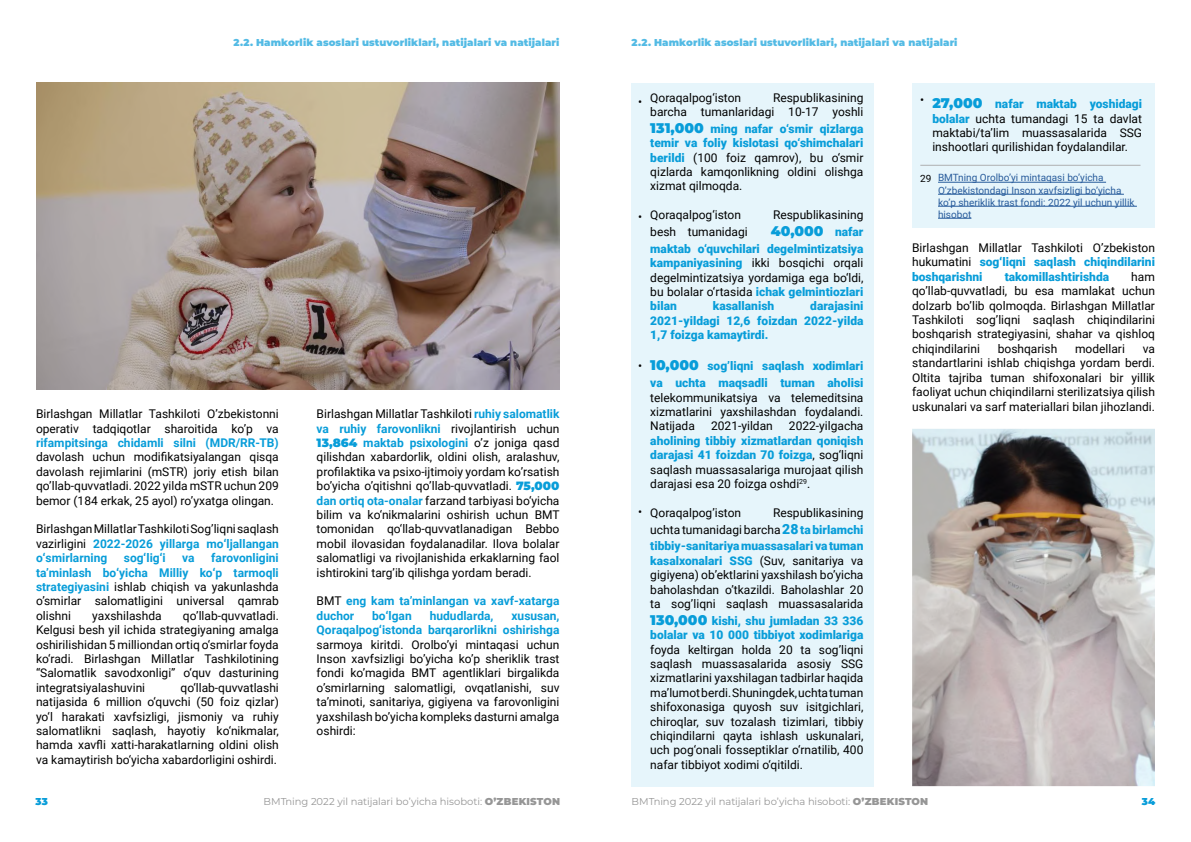
<style>
.page{position:relative;width:1191px;height:842px;background:#fff}
.page>*{position:absolute;margin:0;border:0;box-sizing:border-box;transform-origin:0 0}
.t1{font:900 14px "Montserrat";color:#089dd9}
.t2{font:12px/14.4px "Roboto";color:#000;text-align:justify}
.t3{font:900 12px/14.4px "Roboto";color:#089dd9;text-align:justify}
.t4{font:700 12px/14.4px "Roboto";color:#089dd9}
.t5{font:10px/12px "Roboto";color:#275b9b}
.t6{font:900 10px "Montserrat";letter-spacing:.01em;color:#089dd9}
.t7{font:10px "Montserrat";letter-spacing:-.005em;color:#969696}
.t8{font:10px "Roboto";color:#000}
.s1{font-weight:700;color:#089dd9}
.s2{font-family:"Montserrat";font-weight:900;color:#089dd9}
.s3{font-weight:400;color:#000}
.s4{font-weight:900}
.s5{font-family:"Montserrat";font-weight:900;font-size:14px;color:#089dd9}
.s6{font-weight:900;color:#089dd9}
.s7{font-family:"Roboto";font-size:12px}
.s8{font-family:"Montserrat";font-size:14px}
.s9{font-size:14px}
</style>
<div class="page">
<img style="left:36px;top:83px;width:523px;height:306px">
<div style="left:631px;top:83px;width:243px;height:703px;background:#e6f5fb"></div>
<div style="left:912px;top:83px;width:243px;height:145px;background:#e6f5fb"></div>
<hr style="left:938px;top:182px;width:168px;height:1px;background:#275b9b">
<hr style="left:938px;top:194px;width:186px;height:1px;background:#275b9b">
<hr style="left:938px;top:206px;width:198px;height:1px;background:#275b9b">
<hr style="left:938px;top:218px;width:33px;height:1px;background:#275b9b">
<hr style="left:920px;top:165px;width:220px;height:1px;background:#afb0b1">
<img style="left:912px;top:429px;width:243px;height:357px">
<p class="t6" style="left:233px;top:35px;width:327px">2.2. Hamkorlik asoslari ustuvorliklari, natijalari va natijalari</p>
<p class="t6" style="left:631px;top:35px;width:327px">2.2. Hamkorlik asoslari ustuvorliklari, natijalari va natijalari</p>
<p class="t2" style="left:36px;top:406px;width:244px">Birlashgan Millatlar Tashkiloti O’zbekistonni operativ tadqiqotlar sharoitida ko’p va</p>
<p class="t4" style="left:36px;top:435px;width:244px">rifampitsinga chidamli silni (MDR/RR-TB)</p>
<p class="t2" style="left:36px;top:449px;width:244px">davolash uchun modifikatsiyalangan qisqa davolash rejimlarini (mSTR) joriy etish bilan qo’llab-quvvatladi. 2022 yilda mSTR uchun 209 bemor (184 erkak, 25 ayol) ro’yxatga olingan.</p>
<p class="t2" style="left:36px;top:521px;width:244px">Birlashgan Millatlar Tashkiloti Sog’liqni saqlash vazirligini <span class="s1">2022-2026 yillarga moʻljallangan oʻsmirlarning</span></p>
<p class="t4" style="left:124px;top:550px;width:43px">sogʻligʻi</p>
<p class="t4" style="left:182px;top:550px;width:14px">va</p>
<p class="t2" style="left:36px;top:550px;width:244px;text-indent:175px"><span class="s1">farovonligini taʼminlash boʻyicha Milliy koʻp tarmoqli strategiyasini</span> ishlab chiqish va yakunlashda o’smirlar salomatligini universal qamrab olishni</p>
<p class="t2" style="left:36px;top:608px;width:244px;text-indent:147px">qo’llab-quvvatladi.<br>Kelgusi besh yil ichida strategiyaning amalga oshirilishidan 5 milliondan ortiq o‘smirlar foyda ko‘radi. Birlashgan Millatlar Tashkilotining “Salomatlik savodxonligi” o‘quv dasturining integratsiyalashuvini</p>
<p class="t2" style="left:92px;top:608px;width:71px">yaxshilashda</p>
<p class="t2" style="left:36px;top:680px;width:244px;text-indent:145px">qo‘llab-quvvatlashi natijasida 6 million o‘quvchi (50 foiz qizlar) yo‘l harakati xavfsizligi, jismoniy va ruhiy salomatlikni saqlash, hayotiy ko‘nikmalar, hamda xavfli xatti-harakatlarning oldini olish va kamaytirish bo‘yicha xabardorligini oshirdi.</p>
<p class="t2" style="left:317px;top:406px;width:244px">Birlashgan Millatlar Tashkiloti <span class="s1">ruhiy salomatlik va ruhiy farovonlikni</span> rivojlantirish uchun <span class="s2">13,864</span> <span class="s1">maktab psixologini</span> o’z joniga qasd qilishdan xabardorlik, oldini olish, aralashuv, profilaktika va psixo-ijtimoiy yordam ko’rsatish bo’yicha o’qitishni qo’llab-quvvatladi. <span class="s2">75,000 </span><span class="s1">dan ortiq ota-onalar</span> farzand tarbiyasi bo‘yicha bilim va ko‘nikmalarini oshirish uchun BMT tomonidan qo‘llab-quvvatlanadigan Bebbo mobil ilovasidan foydalanadilar. Ilova bolalar salomatligi va rivojlanishida erkaklarning faol ishtirokini targ’ib qilishga yordam beradi.</p>
<p class="t4" style="left:317px;top:593px;width:244px"><span class="s3">BMT</span> eng kam taʼminlangan va xavf-xatarga duchor</p>
<p class="t4" style="left:372px;top:608px;width:41px">boʻlgan</p>
<p class="t4" style="left:430px;top:608px;width:65px">hududlarda,</p>
<p class="t4" style="left:317px;top:608px;width:244px;text-align:right">xususan,<br>Qoraqalpogʻistonda barqarorlikni oshirishga</p>
<p class="t2" style="left:317px;top:637px;width:244px">sarmoya kiritdi. Orolbo’yi mintaqasi uchun Inson xavfsizligi bo’yicha ko’p sheriklik trast fondi ko’magida BMT agentliklari birgalikda o’smirlarning salomatligi, ovqatlanishi, suv taʼminoti, sanitariya, gigiyena va farovonligini yaxshilash bo’yicha kompleks dasturni amalga oshirdi:</p>
<p class="t6" style="left:35px;top:794px;width:14px">33</p>
<p class="t7" style="left:263px;top:794px;width:298px">BMTning 2022 yil natijalari bo’yicha hisoboti: <span class="s4">O’ZBEKISTON</span></p>
<p class="t2" style="left:638px;top:94px;width:6px">•</p>
<p class="t2" style="left:638px;top:209px;width:6px">•</p>
<p class="t2" style="left:638px;top:358px;width:6px">•</p>
<p class="t2" style="left:638px;top:504px;width:6px">•</p>
<p class="t2" style="left:650px;top:90px;width:92px">Qoraqalpog‘iston</p>
<p class="t2" style="left:650px;top:90px;width:215px;text-align:right">Respublikasining<br>barcha tumanlaridagi 10-17 yoshli</p>
<p class="t2" style="left:650px;top:121px;width:215px"><span class="s5">131,000</span> <span class="s6">ming nafar o‘smir qizlarga temir va foliy kislotasi qo‘shimchalari berildi</span> (100 foiz qamrov), bu o‘smir qizlarda kamqonlikning oldini olishga xizmat qilmoqda.</p>
<p class="t2" style="left:650px;top:207px;width:92px">Qoraqalpog‘iston</p>
<p class="t2" style="left:773px;top:207px;width:92px">Respublikasining</p>
<p class="t2" style="left:650px;top:224px;width:99px">besh tumanidagi</p>
<p class="t1" style="left:771px;top:221px;width:94px">40,000 <span class="s7">nafar</span></p>
<p class="t3" style="left:650px;top:241px;width:215px">maktab o‘quvchilari degelmintizatsiya kampaniyasining <span class="s3">ikki bosqichi orqali degelmintizatsiya yordamiga ega bo‘ldi, bu bolalar o‘rtasida</span> ichak gelmintiozlari bilan</p>
<p class="t3" style="left:650px;top:298px;width:215px;text-indent:160px">darajasini 2021-yildagi 12,6 foizdan 2022-yilda 1,7 foizga kamaytirdi.</p>
<p class="t3" style="left:650px;top:357px;width:215px;line-height:16.8px"><span class="s8">10,000</span> sog’liqni saqlash xodimlari va uchta maqsadli tuman aholisi</p>
<p class="t2" style="left:650px;top:390px;width:215px">telekommunikatsiya va telemeditsina xizmatlarini yaxshilashdan foydalandi.<br>Natijada</p>
<p class="t3" style="left:713px;top:298px;width:63px">kasallanish</p>
<p class="t2" style="left:711px;top:418px;width:63px">2021-yildan</p>
<p class="t2" style="left:789px;top:418px;width:76px">2022-yilgacha</p>
<p class="t2" style="left:650px;top:433px;width:215px"><span class="s6">aholining tibbiy xizmatlardan qoniqish darajasi 41 foizdan 70 foizga</span>, sog‘liqni saqlash muassasalariga murojaat qilish darajasi esa 20 foizga oshdi<sup>29</sup>.</p>
<p class="t2" style="left:650px;top:505px;width:92px">Qoraqalpog’iston</p>
<p class="t3" style="left:650px;top:504px;width:215px;line-height:16.8px;text-indent:123px"><span class="s3">Respublikasining uchta tumanidagi barcha</span> <span class="s9">28</span> ta birlamchi tibbiy-sanitariya muassasalari va tuman</p>
<p class="t2" style="left:650px;top:553px;width:215px"><span class="s6">kasalxonalari SSG</span> (Suv, sanitariya va gigiyena) ob’ektlarini yaxshilash bo’yicha baholashdan o’tkazildi. Baholashlar 20 ta sog’liqni saqlash muassasalarida</p>
<p class="t3" style="left:650px;top:613px;width:215px"><span class="s8">130,000</span> kishi, shu jumladan 33 336 bolalar va 10 000 tibbiyot xodimlariga</p>
<p class="t2" style="left:650px;top:642px;width:215px">foyda keltirgan holda 20 ta sog’liqni saqlash muassasalarida asosiy SSG xizmatlarini yaxshilagan tadbirlar haqida maʼlumot berdi. Shuningdek, uchta tuman shifoxonasiga quyosh suv isitgichlari, chiroqlar, suv tozalash tizimlari, tibbiy chiqindilarni qayta ishlash uskunalari, uch pog‘onali fosseptiklar o‘rnatilib, 400 nafar tibbiyot xodimi o‘qitildi.</p>
<p class="t2" style="left:932px;top:96px;width:211px"><span class="s5">27,000</span> <span class="s6">nafar maktab yoshidagi bolalar</span> uchta tumandagi 15 ta davlat maktabi/taʼlim muassasalarida SSG inshootlari qurilishidan foydalandilar.</p>
<p class="t5" style="left:938px;top:172px;width:198px">BMTning Orolbo’yi mintaqasi bo’yicha O’zbekistondagi Inson xavfsizligi bo’yicha ko’p sheriklik trast fondi: 2022 yil uchun yillik hisobot</p>
<p class="t2" style="left:920px;top:92px;width:6px">•</p>
<p class="t8" style="left:920px;top:172px;width:13px">29</p>
<p class="t2" style="left:912px;top:240px;width:244px">Birlashgan Millatlar Tashkiloti O’zbekiston hukumatini <span class="s6">sogʻliqni saqlash chiqindilarini boshqarishni</span></p>
<p class="t2" style="left:912px;top:269px;width:244px;text-indent:219px">ham qo’llab-quvvatladi, bu esa mamlakat uchun dolzarb bo’lib qolmoqda. Birlashgan Millatlar Tashkiloti sog’liqni saqlash chiqindilarini boshqarish strategiyasini, shahar va qishloq chiqindilarini</p>
<p class="t3" style="left:1004px;top:269px;width:106px">takomillashtirishda</p>
<p class="t2" style="left:997px;top:341px;width:61px">boshqarish</p>
<p class="t2" style="left:1075px;top:341px;width:51px">modellari</p>
<p class="t2" style="left:912px;top:341px;width:244px;text-indent:230px">va standartlarini ishlab chiqishga yordam berdi.<br>Oltita tajriba tuman shifoxonalari bir yillik faoliyat uchun chiqindilarni sterilizatsiya qilish uskunalari va sarf materiallari bilan jihozlandi.</p>
<p class="t7" style="left:631px;top:795px;width:298px">BMTning 2022 yil natijalari bo’yicha hisoboti: <span class="s4">O’ZBEKISTON</span></p>
<p class="t6" style="left:1141px;top:794px;width:15px">34</p>
</div>
